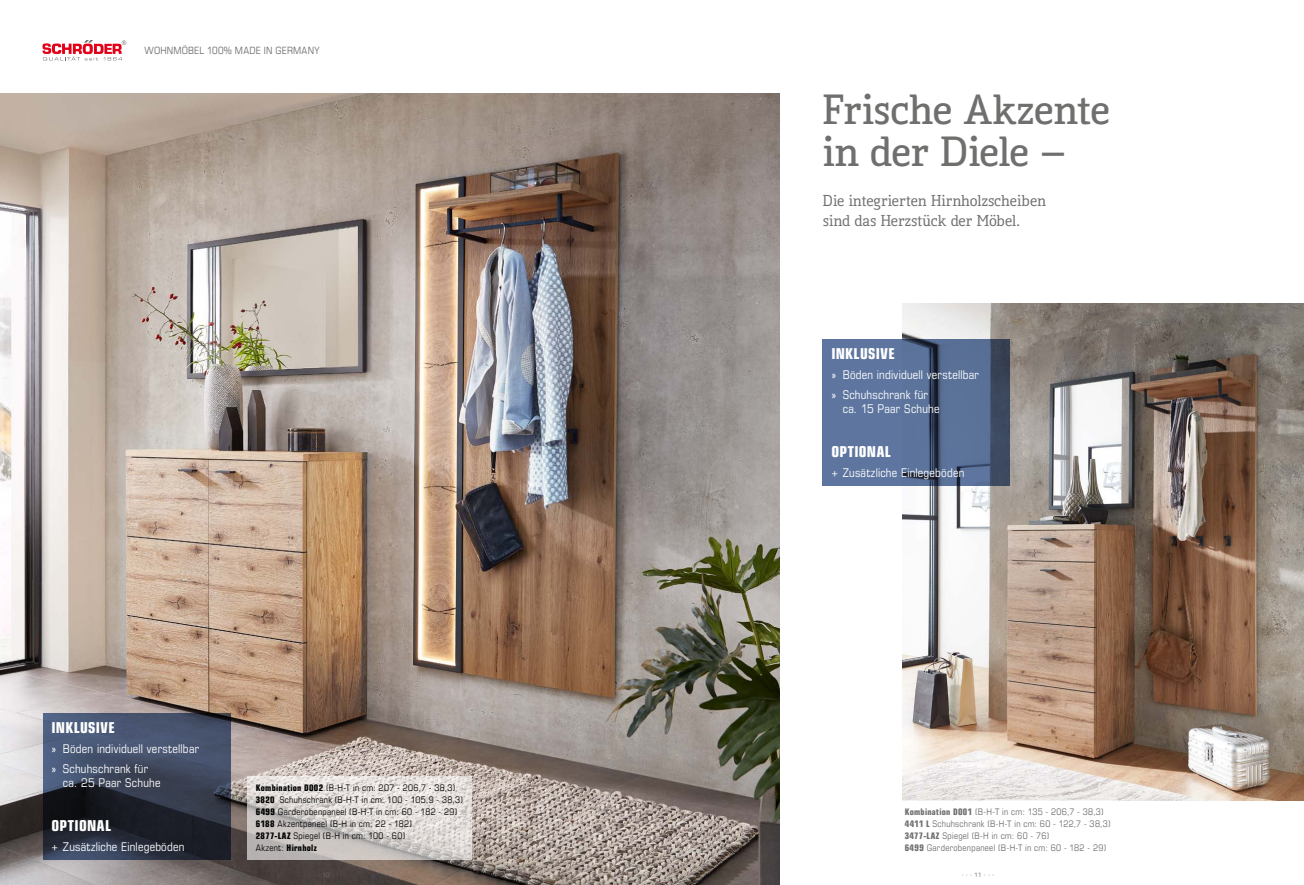
<style>
.page{position:relative;width:1304px;height:885px;background:#fff}
.page>*{position:absolute;margin:0;border:0;box-sizing:border-box;transform-origin:0 0}
.t1{font:700 40px/42px "Kofi Pure Serif";letter-spacing:-.005em;color:#6f6f6e}
.t2{font:500 15px/20px "Kofi Pure Serif";color:#6f6f6e}
.t3{font:700 condensed 15px "Eurostile LT Pro";letter-spacing:.03em;color:#fff}
.t4{font:condensed 12px/20.1px "Eurostile LT Pro";letter-spacing:.02em;color:#fff}
.t5{font:condensed 10px "Eurostile LT Pro";letter-spacing:.02em;color:#6f6f6e}
.t6{font:condensed 9px/12px "Eurostile LT Pro";letter-spacing:.035em;color:#000}
.t7{font:condensed 9px/12px "Eurostile LT Pro";letter-spacing:.035em;color:#6f6f6e}
.t8{font:6px "Eurostile LT Pro";color:#6f6f6e}
.s1{font-weight:700}
</style>
<div class="page">
<img style="left:0;top:94px;width:780px;height:790px">
<svg style="left:43px;top:40px;width:83px;height:20px"></svg>
<img style="left:902px;top:304px;width:402px;height:496px">
<svg style="left:247px;top:776px;width:224px;height:83px;background:#d6d2cf"></svg>
<svg style="left:43px;top:713px;width:187px;height:146px;background:#343c4f"></svg>
<svg style="left:823px;top:339px;width:187px;height:146px;background:#556a8f"></svg>
<p class="t5" style="left:145px;top:44px;width:177px">WOHNMÖBEL 100% MADE IN GERMANY</p>
<h2 class="t3" style="left:51px;top:718px;width:65px">INKLUSIVE</h2>
<h3 class="t4" style="left:51px;top:738px;width:149px">» Böden individuell verstellbar » Schuhschrank für</h3>
<h3 class="t4" style="left:63px;top:772px;width:99px">ca. 25 Paar Schuhe</h3>
<h2 class="t3" style="left:51px;top:816px;width:61px">OPTIONAL</h2>
<h3 class="t4" style="left:51px;top:836px;width:134px">+ Zusätzliche Einlegeböden</h3>
<p class="t6" style="left:256px;top:781px;width:209px"><span class="s1">Kombination D002</span> (B-H-T in cm: 207 - 206,7 - 38,3)<br><span class="s1">3820</span> Schuhschrank (B-H-T in cm: 100 - 105,9 - 38,3)<br><span class="s1">6499</span> Garderobenpaneel (B-H-T in cm: 60 - 182 - 29)<br><span class="s1">6188</span> Akzentpaneel (B-H in cm: 22 - 182)<br><span class="s1">2877-LAZ</span> Spiegel (B-H in cm: 100 - 60)<br>Akzent: <span class="s1">Hirnholz</span></p>
<h1 class="t1" style="left:823px;top:89px;width:289px">Frische Akzente in der Diele —</h1>
<h2 class="t2" style="left:823px;top:191px;width:225px">Die integrierten Hirnholzscheiben sind das Herzstück der Möbel.</h2>
<h2 class="t3" style="left:831px;top:344px;width:65px">INKLUSIVE</h2>
<h3 class="t4" style="left:831px;top:364px;width:149px">» Böden individuell verstellbar » Schuhschrank für</h3>
<h3 class="t4" style="left:843px;top:399px;width:98px">ca. 15 Paar Schuhe</h3>
<h2 class="t3" style="left:831px;top:442px;width:61px">OPTIONAL</h2>
<h3 class="t4" style="left:831px;top:463px;width:134px">+ Zusätzliche Einlegeböden</h3>
<p class="t7" style="left:905px;top:805px;width:207px"><span class="s1">Kombination D001</span> (B-H-T in cm: 135 - 206,7 - 38,3)<br><span class="s1">4411 L</span> Schuhschrank (B-H-T in cm: 60 - 122,7 - 38,3)<br><span class="s1">3477-LAZ</span> Spiegel (B-H in cm: 60 - 76)<br><span class="s1">6499</span> Garderobenpaneel (B-H-T in cm: 60 - 182 - 29)</p>
<p class="t8" style="left:962px;top:871px;width:34px">∙ ∙ ∙ 11 ∙ ∙ ∙</p>
</div>
